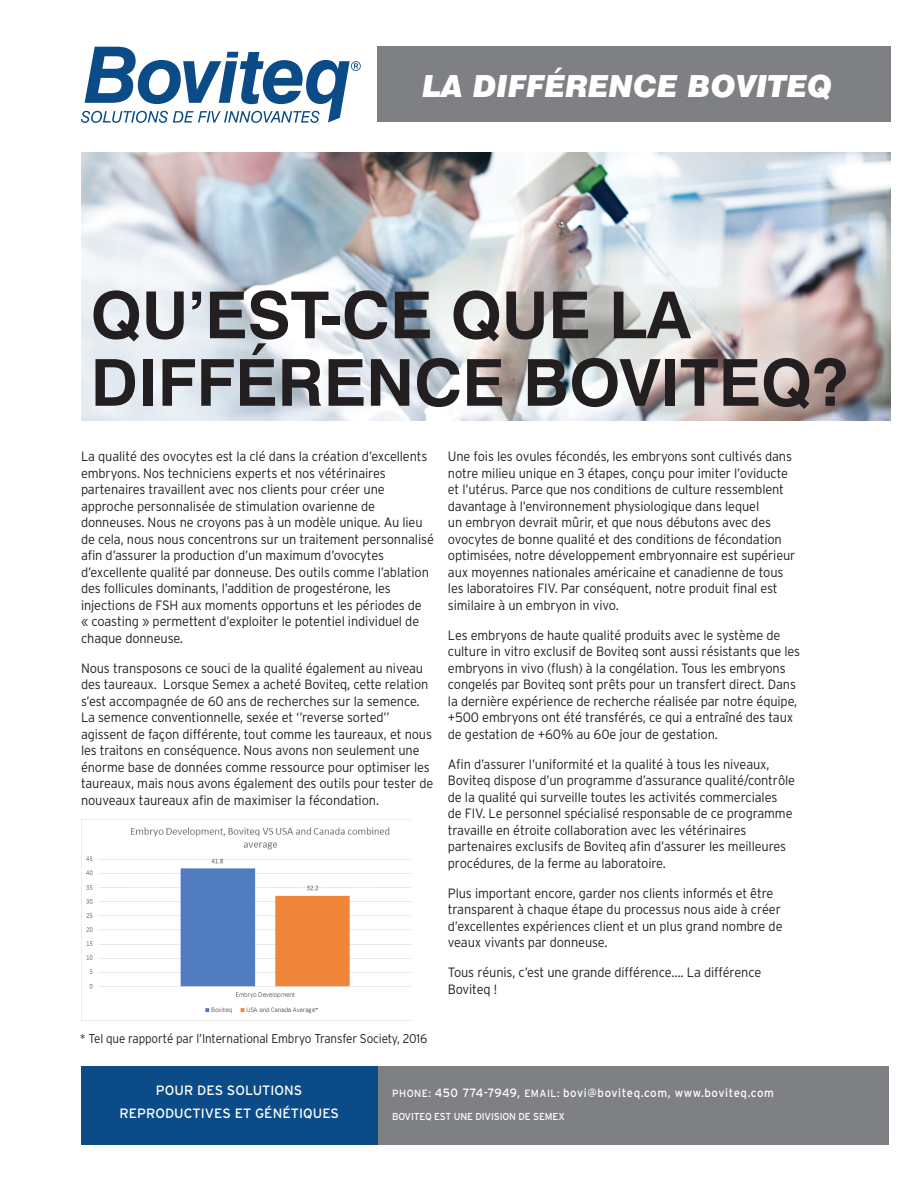
<style>
.page{position:relative;width:918px;height:1188px;background:#fff}
.page>*{position:absolute;margin:0;border:0;box-sizing:border-box;transform-origin:0 0}
.t1{font:700 64.8px/67.5px "Swiss 721 BT";color:#231f20}
.t2{font:italic 900 30.6px "Swiss 721 BT";color:#fff}
.t3{font:300 13.5px/16.5px "Interstate";letter-spacing:-.01em;color:#231f20;scale:.95 1}
.t4{font:13.5px/23px "Interstate";letter-spacing:.005em;color:#fff;text-align:center}
.t5{font:300 12.75px "Interstate";letter-spacing:-.01em;color:#231f20;scale:.92 1}
.t6{font:12px "Interstate";letter-spacing:.05em;color:#fff;scale:.95 1}
.t7{font:10.05px "Interstate";letter-spacing:-.01em;color:#fff;scale:.95 1}
.s1{font-size:10.5px}
</style>
<div class="page">
<svg style="left:81px;top:47px;width:280px;height:76px"></svg>
<div style="left:377px;top:46px;width:514px;height:76px;background:#7e8083"></div>
<img style="left:81px;top:152px;width:810px;height:268px">
<img style="left:81px;top:820px;width:329px;height:201px">
<div style="left:81px;top:1066px;width:345px;height:79px;background:#0b4b87"></div>
<div style="left:378px;top:1066px;width:511px;height:79px;background:#7e8083"></div>
<p class="t2" style="left:422px;top:67px;width:411px">LA DIFFÉRENCE BOVITEQ</p>
<p class="t1" style="left:91px;top:281px;width:759px">QU’EST-CE QUE LA<br>DIFFÉRENCE BOVITEQ?</p>
<p class="t3" style="left:81px;top:448px;width:373px">La qualité des ovocytes est la clé dans la création d’excellents embryons. Nos techniciens experts et nos vétérinaires partenaires travaillent avec nos clients pour créer une approche personnalisée de stimulation ovarienne de donneuses. Nous ne croyons pas à un modèle unique. Au lieu de cela, nous nous concentrons sur un traitement personnalisé afn d’assurer la production d’un maximum d’ovocytes d’excellente qualité par donneuse. Des outils comme l’ablation des follicules dominants, l’addition de progestérone, les injections de FSH aux moments opportuns et les périodes de<br>« coasting » permettent d’exploiter le potentiel individuel de chaque donneuse.</p>
<p class="t3" style="left:81px;top:660px;width:373px">Nous transposons ce souci de la qualité également au niveau des taureaux. Lorsque Semex a acheté Boviteq, cette relation s’est accompagnée de 60 ans de recherches sur la semence.<br>La semence conventionnelle, sexée et ‘’reverse sorted’’ agissent de façon différente, tout comme les taureaux, et nous les traitons en conséquence. Nous avons non seulement une énorme base de données comme ressource pour optimiser les taureaux, mais nous avons également des outils pour tester de nouveaux taureaux afn de maximiser la fécondation.</p>
<p class="t5" style="left:80px;top:1030px;width:379px">* Tel que rapporté par l’International Embryo Transfer Society, 2016</p>
<p class="t3" style="left:448px;top:448px;width:367px">Une fois les ovules fécondés, les embryons sont cultivés dans notre milieu unique en 3 étapes, conçu pour imiter l’oviducte et l’utérus. Parce que nos conditions de culture ressemblent davantage à l’environnement physiologique dans lequel<br>un embryon devrait mûrir, et que nous débutons avec des ovocytes de bonne qualité et des conditions de fécondation optimisées, notre développement embryonnaire est supérieur aux moyennes nationales américaine et canadienne de tous les laboratoires FIV. Par conséquent, notre produit fnal est similaire à un embryon in vivo.</p>
<p class="t3" style="left:448px;top:626px;width:372px">Les embryons de haute qualité produits avec le système de culture in vitro exclusif de Boviteq sont aussi résistants que les embryons in vivo (fush) à la congélation. Tous les embryons congelés par Boviteq sont prêts pour un transfert direct. Dans la dernière expérience de recherche réalisée par notre équipe, +500 embryons ont été transférés, ce qui a entraîné des taux de gestation de +60% au 60e jour de gestation.</p>
<p class="t3" style="left:448px;top:755px;width:367px">Afn d’assurer l’uniformité et la qualité à tous les niveaux, Boviteq dispose d’un programme d’assurance qualité/contrôle de la qualité qui surveille toutes les activités commerciales<br>de FIV. Le personnel spécialisé responsable de ce programme travaille en étroite collaboration avec les vétérinaires partenaires exclusifs de Boviteq afn d’assurer les meilleures procédures, de la ferme au laboratoire.</p>
<p class="t3" style="left:448px;top:884px;width:354px">Plus important encore, garder nos clients informés et être transparent à chaque étape du processus nous aide à créer d’excellentes expériences client et un plus grand nombre de veaux vivants par donneuse.</p>
<p class="t3" style="left:448px;top:964px;width:331px">Tous réunis, c’est une grande différence…. La différence<br>Boviteq !</p>
<p class="t4" style="left:119px;top:1079px;width:221px">POUR DES SOLUTIONS<br>REPRODUCTIVES ET GÉNÉTIQUES</p>
<p class="t6" style="left:392px;top:1085px;width:404px"><span class="s1">PHONE:</span> 450 774-7949, <span class="s1">EMAIL:</span> bovi@boviteq.com, www.boviteq.com</p>
<p class="t7" style="left:392px;top:1110px;width:183px">BOVITEQ EST UNE DIVISION DE SEMEX</p>
</div>
